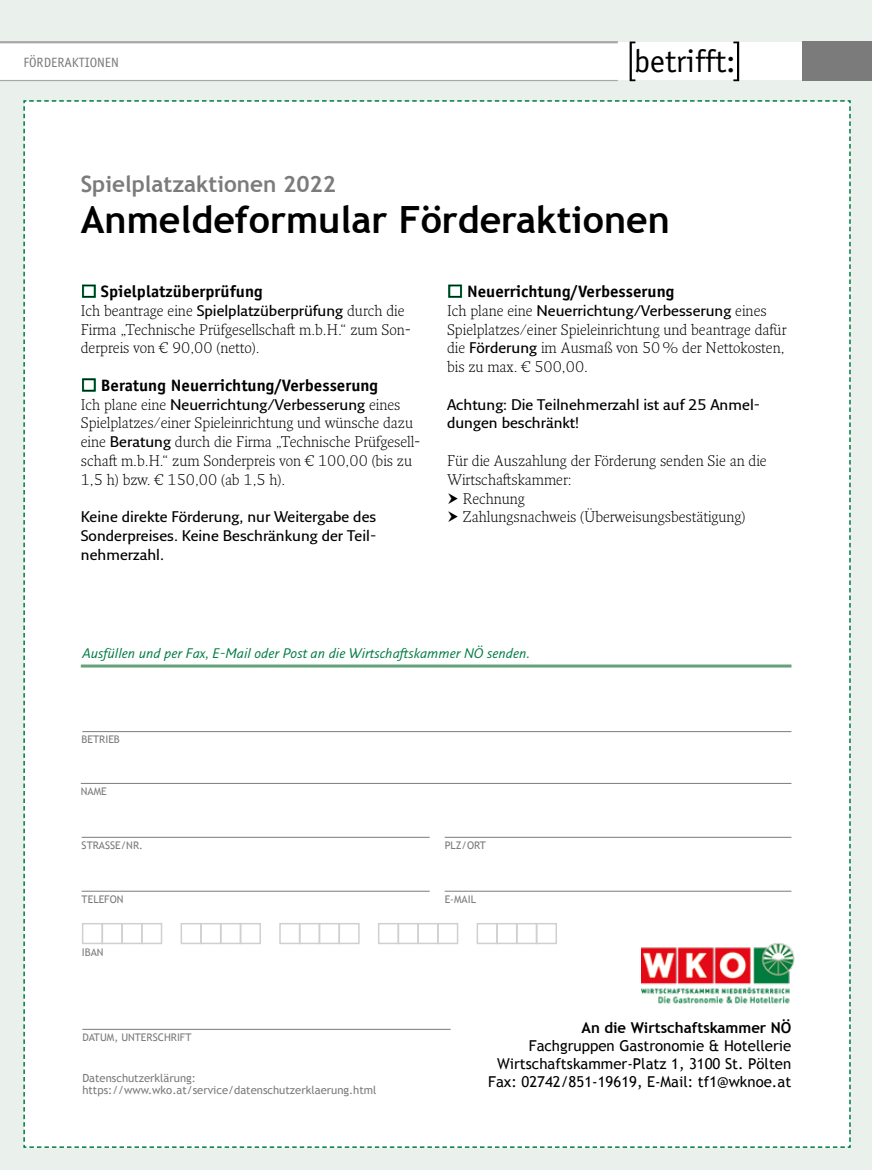
<style>
.page{position:relative;width:872px;height:1170px;background:#fff}
.page>*{position:absolute;margin:0;border:0;box-sizing:border-box;transform-origin:0 0}
.t1{font:700 37.5px "Trebuchet MS";color:#000}
.t2{font:31.8px "Officina Sans Std";color:#000}
.t3{font:700 22.5px "Trebuchet MS";color:#7c7b7b}
.t4{font:700 16.5px "Officina Sans Std";color:#000}
.t5{font:300 15px/18.8px "Fresco Pro";color:#000}
.t6{font:600 15px/18.8px "Fresco Sans Pro";color:#000;text-align:justify}
.t7{font:15px/18px "Trebuchet MS";color:#000;text-align:right}
.t8{font:700 15px "Trebuchet MS";color:#000}
.t9{font:italic 13.5px "Fresco Sans Pro";color:#007c43}
.t10{font:13.5px "Officina Sans Std";color:#7c7b7b}
.t11{font:11.25px/12.8px "Trebuchet MS";color:#7c7b7b}
.t12{font:10.5px "Trebuchet MS";color:#7c7b7b}
.s1{font-size:32.1px}
.s2{font-family:"Fresco Sans Pro";font-weight:600}
.s3{font-family:"Fresco Pro";font-weight:300}
</style>
<div class="page">
<div style="left:0;top:81px;width:872px;height:1088px;background:#eaf0eb"></div>
<div style="left:0;top:0;width:872px;height:41px;background:#eaf0eb"></div>
<div style="left:803px;top:41px;width:69px;height:40px;background:#7c7b7b"></div>
<hr style="left:0;top:80px;width:618px;height:1px;background:#a8a8a7">
<hr style="left:0;top:41px;width:618px;height:2px;background:#a8a8a7">
<svg style="left:733px;top:42px;width:6px;height:39px"></svg>
<svg style="left:629px;top:42px;width:6px;height:39px"></svg>
<div style="left:23px;top:100px;width:827px;height:1047px;background:#fff"></div>
<p class="t10" style="left:23px;top:55px;width:97px">FÖRDERAKTIONEN</p>
<h2 class="t2" style="left:634px;top:43px;width:103px"><span class="s1">be</span>trifft:</h2>
<h3 class="t3" style="left:81px;top:170px;width:257px">Spielplatzaktionen 2022</h3>
<h1 class="t1" style="left:81px;top:196px;width:590px">Anmeldeformular Förderaktionen</h1>
<p class="t4" style="left:101px;top:281px;width:163px">Spielplatzüberprüfung</p>
<p class="t5" style="left:81px;top:301px;width:332px">Ich beantrage eine <span class="s2">Spielplatzüberprüfung</span> durch die<br>Firma „Technische Prüfgesellschaft m.b.H.“ zum Son&shy;derpreis von € 90,00 (netto).</p>
<p class="t4" style="left:101px;top:375px;width:279px">Beratung Neuerrichtung/Verbesserung</p>
<p class="t6" style="left:81px;top:394px;width:321px"><span class="s3">Ich plane eine</span> Neuerrichtung/Verbesserung <span class="s3">eines</span></p>
<p class="t5" style="left:81px;top:413px;width:341px">Spielplatzes/einer Spieleinrichtung und wünsche dazu eine <span class="s2">Beratung</span> durch die Firma „Technische Prüfgesell&shy;schaft m.b.H.“ zum Sonderpreis von € 100,00 (bis zu 1,5 h) bzw. € 150,00 (ab 1,5 h).</p>
<p class="t6" style="left:81px;top:507px;width:297px">Keine direkte Förderung, nur Weitergabe des Sonderpreises. Keine Beschränkung der Teil&shy;nehmerzahl.</p>
<p class="t4" style="left:467px;top:281px;width:209px">Neuerrichtung/Verbesserung</p>
<p class="t6" style="left:447px;top:301px;width:321px"><span class="s3">Ich plane eine</span> Neuerrichtung/Verbesserung <span class="s3">eines</span></p>
<p class="t5" style="left:447px;top:319px;width:341px">Spielplatzes/einer Spieleinrichtung und beantrage dafür die <span class="s2">Förderung</span> im Ausmaß von 50% der Nettokosten, bis zu max. € 500,00.</p>
<p class="t6" style="left:447px;top:394px;width:314px">Achtung: Die Teilnehmerzahl ist auf 25 Anmel&shy;dungen beschränkt!</p>
<p class="t5" style="left:447px;top:451px;width:321px">Für die Auszahlung der Förderung senden Sie an die</p>
<p class="t5" style="left:447px;top:469px;width:126px">Wirtschaftskammer:</p>
<p class="t5" style="left:463px;top:488px;width:64px">Rechnung</p>
<p class="t5" style="left:463px;top:507px;width:284px">Zahlungsnachweis (Überweisungsbestätigung)</p>
<p class="t9" style="left:82px;top:644px;width:449px">Ausfüllen und per Fax, E-Mail oder Post an die Wirtschaftskammer NÖ senden.</p>
<p class="t12" style="left:82px;top:733px;width:40px">BETRIEB</p>
<p class="t12" style="left:81px;top:784px;width:27px">NAME</p>
<p class="t12" style="left:82px;top:838px;width:63px">STRASSE/NR.</p>
<p class="t12" style="left:82px;top:892px;width:43px">TELEFON</p>
<p class="t12" style="left:82px;top:946px;width:23px">IBAN</p>
<p class="t12" style="left:82px;top:1030px;width:111px">DATUM, UNTERSCHRIFT</p>
<p class="t11" style="left:82px;top:1071px;width:296px">Datenschutzerklärung: https://www.wko.at/service/datenschutzerklaerung.html</p>
<p class="t12" style="left:445px;top:838px;width:43px">PLZ/ORT</p>
<p class="t12" style="left:445px;top:892px;width:33px">E-MAIL</p>
<p class="t8" style="left:581px;top:1018px;width:211px">An die Wirtschaftskammer NÖ</p>
<p class="t7" style="left:488px;top:1036px;width:305px">Fachgruppen Gastronomie &amp; Hotellerie<br>Wirtschaftskammer-Platz 1, 3100 St. Pölten<br>Fax: 02742/851-19619, E-Mail: tf1@wknoe.at</p>
</div>
